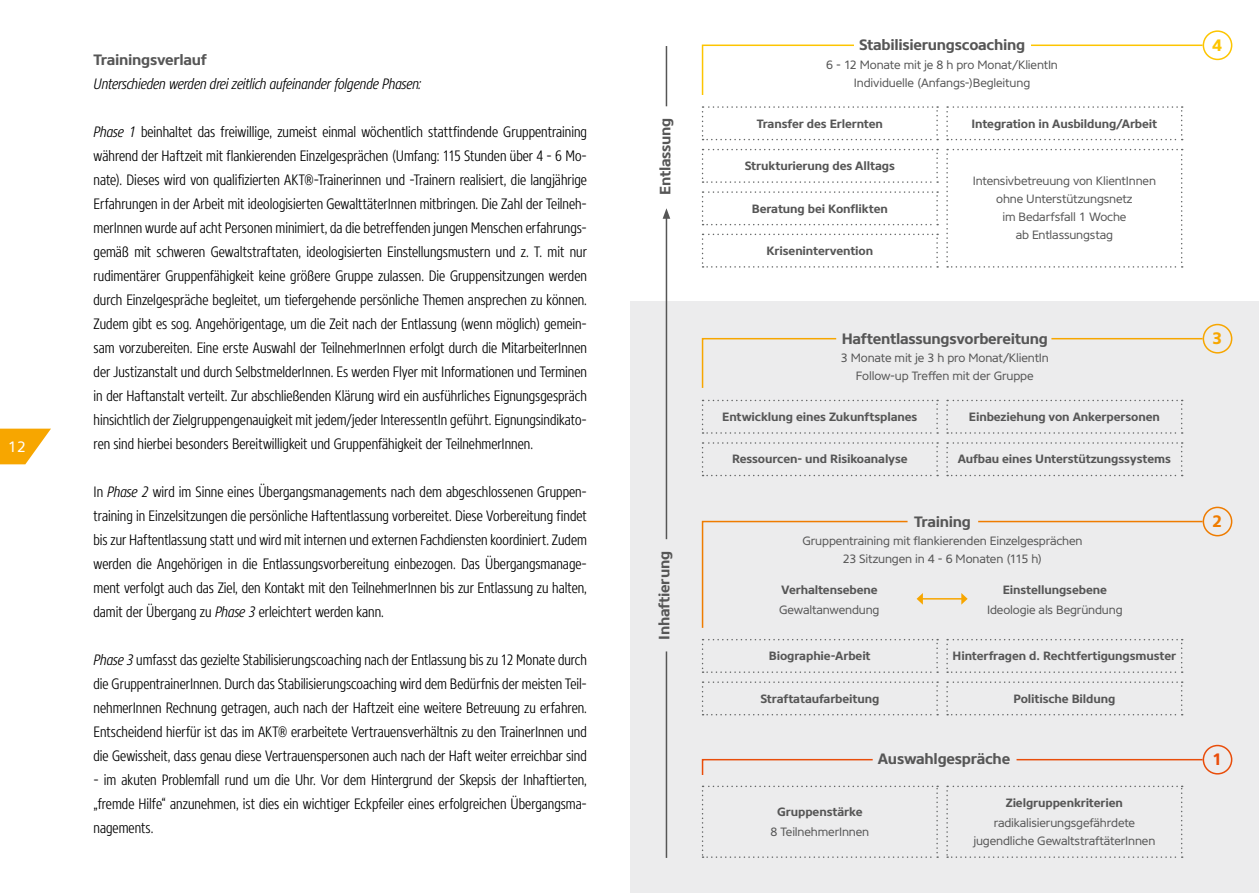
<style>
.page{position:relative;width:1259px;height:893px;background:#fff}
.page>*{position:absolute;margin:0;border:0;box-sizing:border-box;transform-origin:0 0}
.t1{font:700 16.5px "Core Sans N65";color:#ef7c00}
.t2{font:700 16.5px "Core Sans N65";color:#e94d0a}
.t3{font:700 16.5px "Core Sans N65";color:#f7a600}
.t4{font:700 16.5px "Core Sans N65";color:#fdc500}
.t5{font:300 15px/24px "Core Sans N37 Cn";color:#000;text-align:justify}
.t6{font:700 15px "Core Sans N65";letter-spacing:-.02em;color:#565656}
.t7{font:italic 300 15px "Core Sans N37 Cn";color:#000}
.t8{font:15px "Core Sans N45";color:#fff}
.t9{font:12px/18px "Core Sans N45";letter-spacing:-.01em;color:#565656;text-align:center}
.t10{font:700 12px "Core Sans N65";letter-spacing:-.01em;color:#565656}
.s1{font-style:italic}
</style>
<div class="page">
<svg style="left:0;top:429px;width:51px;height:35px"></svg>
<div style="left:630px;top:302px;width:629px;height:591px;background:#ececed"></div>
<div style="left:1202px;top:507px;width:30px;height:29px;border:2px solid #ef7c00;border-radius:50%"></div>
<svg style="left:702px;top:786px;width:236px;height:72px"></svg>
<svg style="left:946px;top:786px;width:236px;height:72px"></svg>
<svg style="left:702px;top:639px;width:236px;height:34px"></svg>
<svg style="left:702px;top:681px;width:236px;height:34px"></svg>
<svg style="left:946px;top:639px;width:236px;height:34px"></svg>
<svg style="left:946px;top:681px;width:236px;height:34px"></svg>
<hr style="left:922px;top:598px;width:40px;height:2px;background:#f7a600">
<svg style="left:916px;top:593px;width:7px;height:12px"></svg>
<svg style="left:961px;top:593px;width:6px;height:12px"></svg>
<svg style="left:702px;top:400px;width:236px;height:34px"></svg>
<svg style="left:702px;top:442px;width:236px;height:34px"></svg>
<svg style="left:946px;top:400px;width:236px;height:34px"></svg>
<svg style="left:946px;top:442px;width:236px;height:34px"></svg>
<svg style="left:702px;top:106px;width:236px;height:34px"></svg>
<svg style="left:702px;top:191px;width:236px;height:34px"></svg>
<svg style="left:702px;top:149px;width:236px;height:34px"></svg>
<svg style="left:702px;top:234px;width:236px;height:34px"></svg>
<svg style="left:946px;top:106px;width:236px;height:34px"></svg>
<svg style="left:946px;top:149px;width:236px;height:119px"></svg>
<svg style="left:701px;top:520px;width:207px;height:108px"></svg>
<hr style="left:978px;top:521px;width:224px;height:1px;background:#ef7c00">
<div style="left:1202px;top:745px;width:30px;height:29px;border:2px solid #e94d0a;border-radius:50%"></div>
<svg style="left:701px;top:758px;width:172px;height:17px"></svg>
<hr style="left:1016px;top:759px;width:186px;height:1px;background:#e94d0a">
<div style="left:1202px;top:324px;width:30px;height:30px;border:2px solid #f7a600;border-radius:50%"></div>
<svg style="left:701px;top:337px;width:136px;height:51px"></svg>
<hr style="left:1051px;top:338px;width:151px;height:1px;background:#f7a600">
<div style="left:1202px;top:30px;width:30px;height:30px;border:2px solid #fdc500;border-radius:50%"></div>
<svg style="left:701px;top:44px;width:153px;height:51px"></svg>
<hr style="left:1031px;top:45px;width:171px;height:1px;background:#fdc500">
<hr style="left:665px;top:216px;width:2px;height:323px;background:#565656">
<svg style="left:662px;top:208px;width:8px;height:11px"></svg>
<hr style="left:665px;top:46px;width:2px;height:60px;background:#565656">
<hr style="left:665px;top:651px;width:2px;height:207px;background:#565656">
<p class="t8" style="left:8px;top:437px;width:19px">12</p>
<p class="t6" style="left:94px;top:50px;width:115px">Trainingsverlauf</p>
<p class="t7" style="left:94px;top:74px;width:329px">Unterschieden werden drei zeitlich aufeinander folgende Phasen:</p>
<p class="t5" style="left:94px;top:120px;width:495px"><span class="s1">Phase 1</span> beinhaltet das freiwillige, zumeist einmal wöchentlich stattfindende Gruppentraining während der Haftzeit mit flankierenden Einzelgesprächen (Umfang: 115 Stunden über 4 - 6 Mo&shy;nate). Dieses wird von qualifizierten AKT®-Trainerinnen und -Trainern realisiert, die langjährige Erfahrungen in der Arbeit mit ideologisierten GewalttäterInnen mitbringen. Die Zahl der Teilneh&shy;merInnen wurde auf acht Personen minimiert, da die betreffenden jungen Menschen erfahrungs&shy;gemäß mit schweren Gewaltstraftaten, ideologisierten Einstellungsmustern und z. T. mit nur rudimentärer Gruppenfähigkeit keine größere Gruppe zulassen. Die Gruppensitzungen werden durch Einzelgespräche begleitet, um tiefergehende persönliche Themen ansprechen zu können.<br>Zudem gibt es sog. Angehörigentage, um die Zeit nach der Entlassung (wenn möglich) gemein&shy;sam vorzubereiten. Eine erste Auswahl der TeilnehmerInnen erfolgt durch die MitarbeiterInnen der Justizanstalt und durch SelbstmelderInnen. Es werden Flyer mit Informationen und Terminen in der Haftanstalt verteilt. Zur abschließenden Klärung wird ein ausführliches Eignungsgespräch hinsichtlich der Zielgruppengenauigkeit mit jedem/jeder InteressentIn geführt. Eignungsindikato&shy;ren sind hierbei besonders Bereitwilligkeit und Gruppenfähigkeit der TeilnehmerInnen.</p>
<p class="t5" style="left:94px;top:480px;width:495px">In <span class="s1">Phase 2</span> wird im Sinne eines Übergangsmanagements nach dem abgeschlossenen Gruppen&shy;training in Einzelsitzungen die persönliche Haftentlassung vorbereitet. Diese Vorbereitung findet bis zur Haftentlassung statt und wird mit internen und externen Fachdiensten koordiniert. Zudem werden die Angehörigen in die Entlassungsvorbereitung einbezogen. Das Übergangsmanage&shy;ment verfolgt auch das Ziel, den Kontakt mit den TeilnehmerInnen bis zur Entlassung zu halten, damit der Übergang zu <span class="s1">Phase 3</span> erleichtert werden kann.</p>
<p class="t5" style="left:94px;top:648px;width:495px"><span class="s1">Phase 3</span> umfasst das gezielte Stabilisierungscoaching nach der Entlassung bis zu 12 Monate durch die GruppentrainerInnen. Durch das Stabilisierungscoaching wird dem Bedürfnis der meisten Teil&shy;nehmerInnen Rechnung getragen, auch nach der Haftzeit eine weitere Betreuung zu erfahren.<br>Entscheidend hierfür ist das im AKT® erarbeitete Vertrauensverhältnis zu den TrainerInnen und die Gewissheit, dass genau diese Vertrauenspersonen auch nach der Haft weiter erreichbar sind</p>
<p class="t5" style="left:94px;top:768px;width:495px">- im akuten Problemfall rund um die Uhr. Vor dem Hintergrund der Skepsis der Inhaftierten, „fremde Hilfe“ anzunehmen, ist dies ein wichtiger Eckpfeiler eines erfolgreichen Übergangsma&shy;nagements.</p>
<p class="t6" style="left:655px;top:195px;width:79px;rotate:-90deg">Entlassung</p>
<p class="t6" style="left:654px;top:639px;width:90px;rotate:-90deg">Inhaftierung</p>
<p class="t6" style="left:859px;top:36px;width:168px">Stabilisierungscoaching</p>
<p class="t9" style="left:826px;top:55px;width:233px">6 - 12 Monate mit je 8 h pro Monat/KlientIn<br>Individuelle (Anfangs-)Begleitung</p>
<p class="t10" style="left:756px;top:116px;width:128px">Transfer des Erlernten</p>
<p class="t10" style="left:971px;top:116px;width:187px">Integration in Ausbildung/Arbeit</p>
<p class="t10" style="left:744px;top:158px;width:152px">Strukturierung des Alltags</p>
<p class="t10" style="left:752px;top:201px;width:137px">Beratung bei Konflikten</p>
<p class="t10" style="left:766px;top:243px;width:108px">Krisenintervention</p>
<p class="t9" style="left:972px;top:172px;width:185px">Intensivbetreuung von KlientInnen ohne Unterstützungsnetz<br>im Bedarfsfall 1 Woche<br>ab Entlassungstag</p>
<p class="t6" style="left:841px;top:329px;width:208px">Haftentlassungsvorbereitung</p>
<p class="t9" style="left:841px;top:349px;width:210px">3 Monate mit je 3 h pro Monat/KlientIn<br>Follow-up Treffen mit der Gruppe</p>
<p class="t10" style="left:722px;top:409px;width:197px">Entwicklung eines Zukunftsplanes</p>
<p class="t10" style="left:732px;top:451px;width:177px">Ressourcen- und Risikoanalyse</p>
<p class="t10" style="left:969px;top:409px;width:192px">Einbeziehung von Ankerpersonen</p>
<p class="t10" style="left:958px;top:451px;width:215px">Aufbau eines Unterstützungssystems</p>
<p class="t6" style="left:914px;top:512px;width:58px">Training</p>
<p class="t9" style="left:802px;top:532px;width:281px">Gruppentraining mit flankierenden Einzelgesprächen<br>23 Sitzungen in 4 - 6 Monaten (115 h)</p>
<p class="t10" style="left:781px;top:582px;width:98px">Verhaltensebene</p>
<p class="t9" style="left:779px;top:601px;width:102px">Gewaltanwendung</p>
<p class="t10" style="left:769px;top:648px;width:103px">Biographie-Arbeit</p>
<p class="t10" style="left:760px;top:691px;width:120px">Straftataufarbeitung</p>
<p class="t10" style="left:1002px;top:582px;width:106px">Einstellungsebene</p>
<p class="t9" style="left:987px;top:601px;width:137px">Ideologie als Begründung</p>
<p class="t10" style="left:952px;top:648px;width:225px">Hinterfragen d. Rechtfertigungsmuster</p>
<p class="t10" style="left:1013px;top:691px;width:103px">Politische Bildung</p>
<p class="t6" style="left:878px;top:749px;width:134px">Auswahlgespräche</p>
<p class="t10" style="left:777px;top:804px;width:87px">Gruppenstärke</p>
<p class="t9" style="left:770px;top:823px;width:100px">8 TeilnehmerInnen</p>
<p class="t10" style="left:1005px;top:795px;width:119px">Zielgruppenkriterien</p>
<p class="t9" style="left:973px;top:814px;width:183px">radikalisierungsgefährdete jugendliche GewaltstraftäterInnen</p>
<p class="t4" style="left:1212px;top:35px;width:12px">4</p>
<p class="t3" style="left:1212px;top:328px;width:12px">3</p>
<p class="t1" style="left:1212px;top:511px;width:12px">2</p>
<p class="t2" style="left:1212px;top:749px;width:12px">1</p>
</div>
